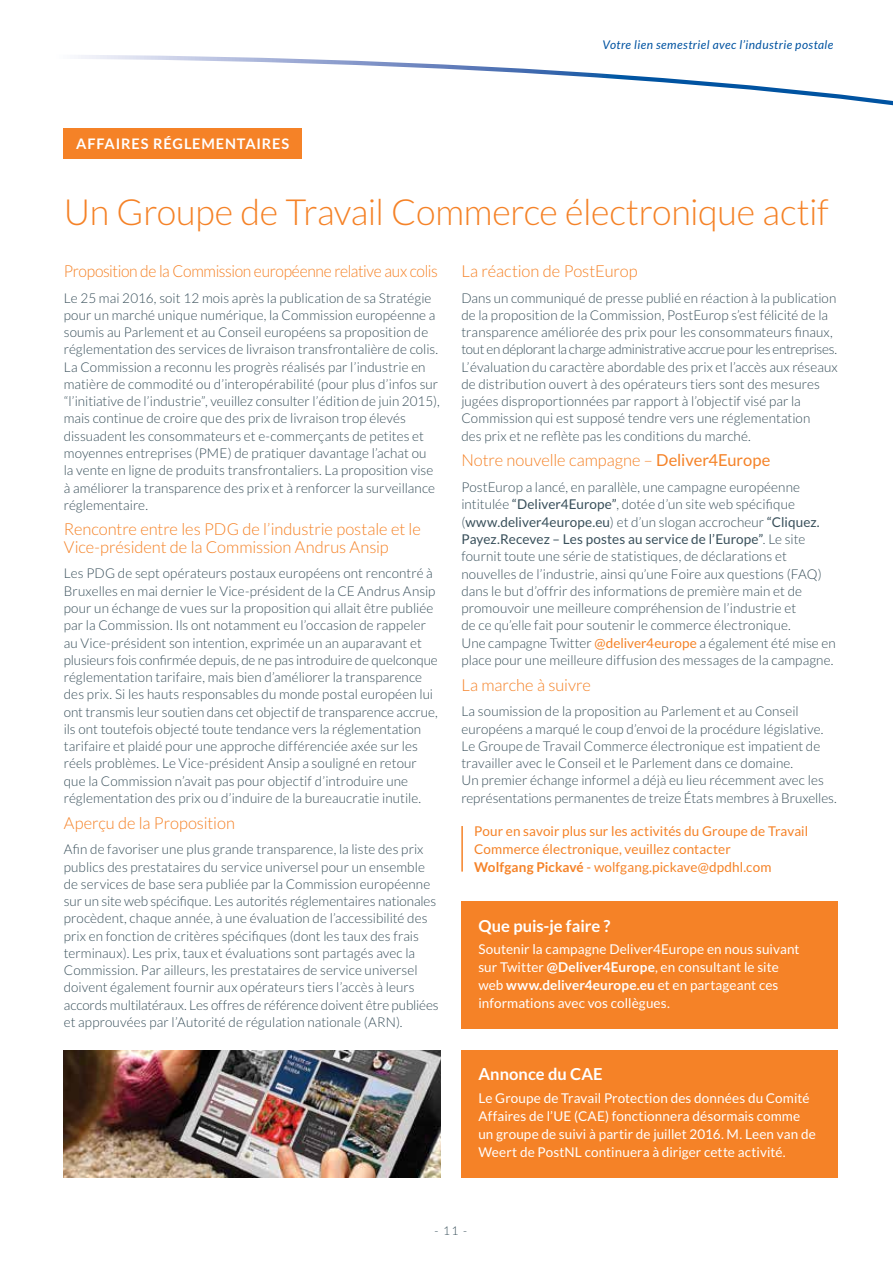
<style>
.page{position:relative;width:893px;height:1263px;background:#fff}
.page>*{position:absolute;margin:0;border:0;box-sizing:border-box;transform-origin:0 0}
.t1{font:300 36px "Lato";letter-spacing:-.01em;color:#f58227}
.t2{font:300 16.5px/17.2px "Lato";letter-spacing:-.005em;color:#f58227}
.t3{font:300 16.5px "Lato";letter-spacing:-.025em;color:#f58227;scale:.95 1}
.t4{font:700 16.5px "Lato";letter-spacing:.005em;color:#fff}
.t5{font:700 14.55px "Lato";letter-spacing:.055em;color:#fff}
.t6{font:300 13.5px/17.2px "Lato";letter-spacing:.005em;color:#384f5a}
.t7{font:13.5px/18px "Lato";letter-spacing:.005em;color:#fff}
.t8{font:13.5px/18px "Lato";letter-spacing:.005em;color:#f58227}
.t9{font:italic 12px "Lato";letter-spacing:.035em;color:#0053a1}
.t10{font:300 12px "Lato";color:#384f5a}
.s1{font-weight:400}
.s2{font-weight:400;color:#f58227}
.s3{font-weight:700}
</style>
<div class="page">
<svg style="left:78px;top:55px;width:815px;height:51px"></svg>
<hr style="left:461px;top:826px;width:2px;height:46px;background:#f58227">
<div style="left:64px;top:128px;width:238px;height:30px;background:#f58227"></div>
<div style="left:461px;top:901px;width:377px;height:128px;background:#f58227"></div>
<div style="left:461px;top:1050px;width:377px;height:128px;background:#f58227"></div>
<img style="left:64px;top:1050px;width:376px;height:128px">
<p class="t5" style="left:76px;top:135px;width:215px">AFFAIRES RÉGLEMENTAIRES</p>
<p class="t9" style="left:602px;top:38px;width:232px">Votre lien semestriel avec l’industrie postale</p>
<h1 class="t1" style="left:64px;top:192px;width:766px">Un Groupe de Travail Commerce électronique actif</h1>
<p class="t3" style="left:64px;top:262px;width:395px">Proposition de la Commission européenne relative aux colis</p>
<p class="t6" style="left:64px;top:289px;width:377px">Le 25 mai 2016, soit 12 mois après la publication de sa Stratégie pour un marché unique numérique, la Commission européenne a soumis au Parlement et au Conseil européens sa proposition de réglementation des services de livraison transfrontalière de colis.<br>La Commission a reconnu les progrès réalisés par l’industrie en matière de commodité ou d’interopérabilité (pour plus d’infos sur “l’initiative de l’industrie”, veuillez consulter l’édition de juin 2015), mais continue de croire que des prix de livraison trop élevés dissuadent les consommateurs et e-commerçants de petites et moyennes entreprises (PME) de pratiquer davantage l’achat ou<br>la vente en ligne de produits transfrontaliers. La proposition vise à améliorer la transparence des prix et à renforcer la surveillance réglementaire.</p>
<p class="t2" style="left:64px;top:521px;width:359px">Rencontre entre les PDG de l’industrie postale et le<br>Vice-président de la Commission Andrus Ansip</p>
<p class="t6" style="left:64px;top:565px;width:376px">Les PDG de sept opérateurs postaux européens ont rencontré à Bruxelles en mai dernier le Vice-président de la CE Andrus Ansip pour un échange de vues sur la proposition qui allait être publiée par la Commission. Ils ont notamment eu l’occasion de rappeler au Vice-président son intention, exprimée un an auparavant et plusieurs fois confirmée depuis, de ne pas introduire de quelconque réglementation tarifaire, mais bien d’améliorer la transparence des prix. Si les hauts responsables du monde postal européen lui ont transmis leur soutien dans cet objectif de transparence accrue, ils ont toutefois objecté toute tendance vers la réglementation tarifaire et plaidé pour une approche différenciée axée sur les réels problèmes. Le Vice-président Ansip a souligné en retour que la Commission n’avait pas pour objectif d’introduire une réglementation des prix ou d’induire de la bureaucratie inutile.</p>
<p class="t2" style="left:64px;top:814px;width:173px">Aperçu de la Proposition</p>
<p class="t6" style="left:64px;top:841px;width:376px">Afin de favoriser une plus grande transparence, la liste des prix publics des prestataires du service universel pour un ensemble de services de base sera publiée par la Commission européenne sur un site web spécifique. Les autorités réglementaires nationales procèdent, chaque année, à une évaluation de l’accessibilité des prix en fonction de critères spécifiques (dont les taux des frais terminaux). Les prix, taux et évaluations sont partagés avec la Commission. Par ailleurs, les prestataires de service universel doivent également fournir aux opérateurs tiers l’accès à leurs accords multilatéraux. Les offres de référence doivent être publiées et approuvées par l’Autorité de régulation nationale (ARN).</p>
<p class="t2" style="left:461px;top:262px;width:178px">La réaction de PostEurop</p>
<p class="t6" style="left:461px;top:289px;width:378px">Dans un communiqué de presse publié en réaction à la publication de la proposition de la Commission, PostEurop s’est félicité de la transparence améliorée des prix pour les consommateurs finaux, tout en déplorant la charge administrative accrue pour les entreprises.<br>L’évaluation du caractère abordable des prix et l’accès aux réseaux de distribution ouvert à des opérateurs tiers sont des mesures jugées disproportionnées par rapport à l’objectif visé par la Commission qui est supposé tendre vers une réglementation<br>des prix et ne reflète pas les conditions du marché.</p>
<p class="t2" style="left:461px;top:452px;width:310px">Notre nouvelle campagne – <span class="s1">Deliver4Europe</span></p>
<p class="t6" style="left:461px;top:479px;width:376px">PostEurop a lancé, en parallèle, une campagne européenne intitulée <span class="s1">“Deliver4Europe”</span>, dotée d’un site web spécifique (<span class="s1">www.deliver4europe.eu</span>) et d’un slogan accrocheur <span class="s1">“Cliquez.<br>Payez.Recevez – Les postes au service de l’Europe”</span>. Le site fournit toute une série de statistiques, de déclarations et nouvelles de l’industrie, ainsi qu’une Foire aux questions (FAQ) dans le but d’offrir des informations de première main et de promouvoir une meilleure compréhension de l’industrie et<br>de ce qu’elle fait pour soutenir le commerce électronique.<br>Une campagne Twitter <span class="s2">@deliver4europe</span> a également été mise en place pour une meilleure diffusion des messages de la campagne.</p>
<p class="t2" style="left:461px;top:676px;width:131px">La marche à suivre</p>
<p class="t6" style="left:461px;top:703px;width:377px">La soumission de la proposition au Parlement et au Conseil européens a marqué le coup d’envoi de la procédure législative.<br>Le Groupe de Travail Commerce électronique est impatient de travailler avec le Conseil et le Parlement dans ce domaine.<br>Un premier échange informel a déjà eu lieu récemment avec les représentations permanentes de treize États membres à Bruxelles.</p>
<p class="t8" style="left:474px;top:822px;width:335px">Pour en savoir plus sur les activités du Groupe de Travail<br>Commerce électronique, veuillez contacter<br><span class="s3">Wolfgang Pickavé</span> - wolfgang.pickave@dpdhl.com</p>
<p class="t4" style="left:478px;top:916px;width:134px">Que puis-je faire ?</p>
<p class="t7" style="left:478px;top:940px;width:323px">Soutenir la campagne Deliver4Europe en nous suivant sur Twitter <span class="s3">@Deliver4Europe</span>, en consultant le site web <span class="s3">www.deliver4europe.eu</span> et en partageant ces informations avec vos collègues.</p>
<p class="t4" style="left:478px;top:1065px;width:126px">Annonce du CAE</p>
<p class="t7" style="left:478px;top:1089px;width:339px">Le Groupe de Travail Protection des données du Comité Affaires de l’UE (CAE) fonctionnera désormais comme un groupe de suivi à partir de juillet 2016. M. Leen van de Weert de PostNL continuera à diriger cette activité.</p>
<p class="t10" style="left:434px;top:1224px;width:34px">- 11 -</p>
</div>
